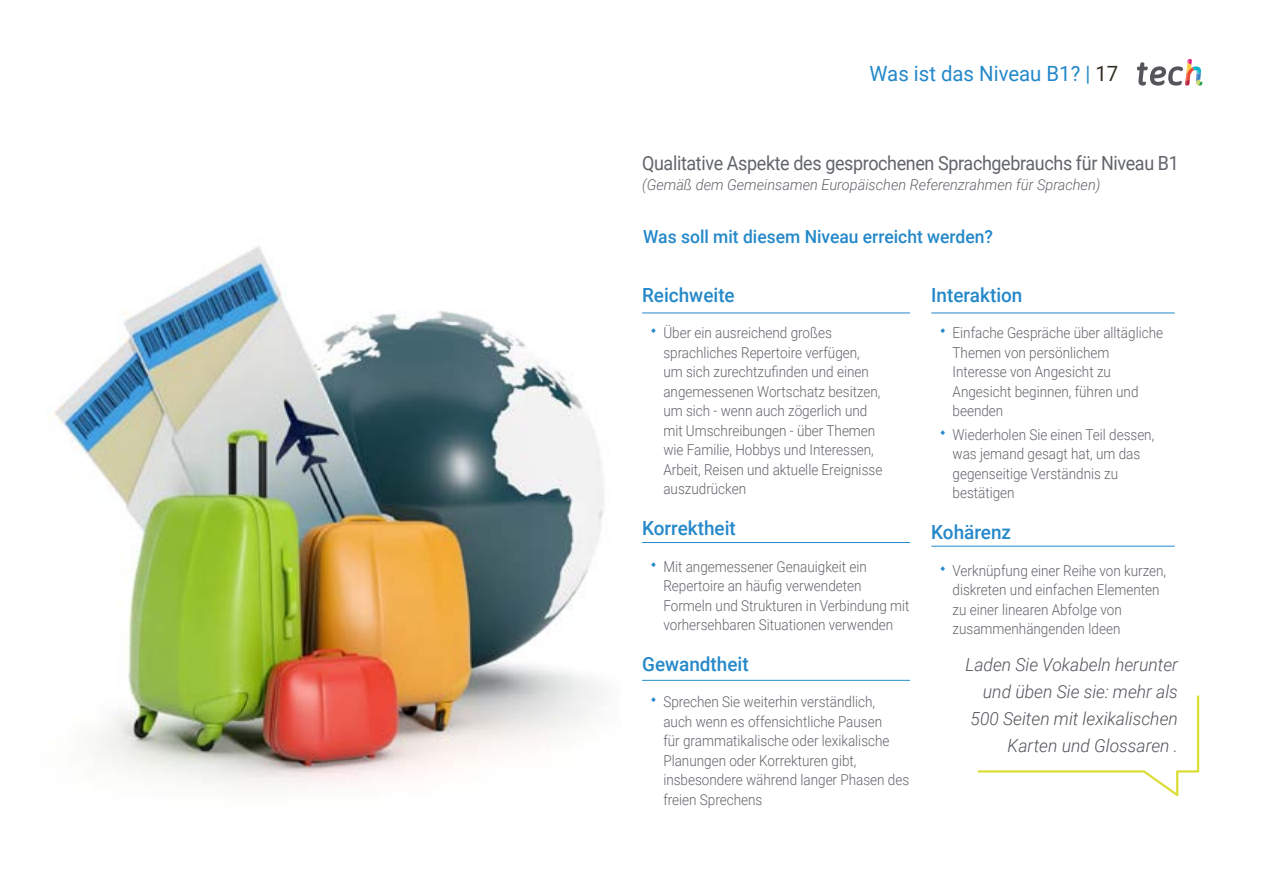
<style>
.page{position:relative;width:1263px;height:893px;background:#fff}
.page>*{position:absolute;margin:0;border:0;box-sizing:border-box;transform-origin:0 0}
.t1{font:21px "Roboto";color:#2488c9}
.t2{font:19.5px "Roboto";letter-spacing:-.02em;color:#61646a;scale:.92 1}
.t3{font:500 19.5px "Roboto";color:#2488c9}
.t4{font:italic 300 18px/27px "Roboto";color:#52555b;text-align:right}
.t5{font:500 18px "Roboto";color:#2488c9}
.t6{font:300 15px/19.5px "Roboto";color:#61646a;scale:.9 1}
.t7{font:italic 300 15px "Roboto";color:#61646a}
.s1{color:#312e20}
</style>
<div class="page">
<svg style="left:1137px;top:59px;width:65px;height:27px"></svg>
<img style="left:52px;top:246px;width:552px;height:542px">
<svg style="left:977px;top:695px;width:223px;height:101px"></svg>
<hr style="left:642px;top:313px;width:268px;height:1px;background:#2488c9">
<hr style="left:931px;top:313px;width:244px;height:1px;background:#2488c9">
<hr style="left:642px;top:542px;width:268px;height:1px;background:#2488c9">
<hr style="left:931px;top:546px;width:244px;height:1px;background:#2488c9">
<hr style="left:642px;top:680px;width:268px;height:1px;background:#2488c9">
<h1 class="t1" style="left:869px;top:59px;width:250px">Was ist das Niveau B1? | <span class="s1">17</span></h1>
<h2 class="t2" style="left:642px;top:149px;width:585px">Qualitative Aspekte des gesprochenen Sprachgebrauchs für Niveau B1</h2>
<p class="t7" style="left:642px;top:175px;width:460px">(Gemäß dem Gemeinsamen Europäischen Referenzrahmen für Sprachen)</p>
<p class="t5" style="left:643px;top:224px;width:351px">Was soll mit diesem Niveau erreicht werden?</p>
<h2 class="t3" style="left:642px;top:281px;width:94px">Reichweite</h2>
<p class="t6" style="left:663px;top:323px;width:245px">Über ein ausreichend großes sprachliches Repertoire verfügen, um sich zurechtzufinden und einen angemessenen Wortschatz besitzen, um sich - wenn auch zögerlich und mit Umschreibungen - über Themen wie Familie, Hobbys und Interessen,<br>Arbeit, Reisen und aktuelle Ereignisse auszudrücken</p>
<h2 class="t3" style="left:642px;top:514px;width:95px">Korrektheit</h2>
<p class="t6" style="left:663px;top:556px;width:275px">Mit angemessener Genauigkeit ein Repertoire an häufig verwendeten Formeln und Strukturen in Verbindung mit vorhersehbaren Situationen verwenden</p>
<h2 class="t3" style="left:642px;top:650px;width:108px">Gewandtheit</h2>
<p class="t6" style="left:663px;top:692px;width:275px">Sprechen Sie weiterhin verständlich,<br>auch wenn es offensichtliche Pausen<br>für grammatikalische oder lexikalische Planungen oder Korrekturen gibt, insbesondere während langer Phasen des freien Sprechens</p>
<h2 class="t3" style="left:931px;top:281px;width:93px">Interaktion</h2>
<p class="t6" style="left:952px;top:323px;width:235px">Einfache Gespräche über alltägliche<br>Themen von persönlichem<br>Interesse von Angesicht zu<br>Angesicht beginnen, führen und beenden</p>
<p class="t6" style="left:952px;top:424px;width:226px">Wiederholen Sie einen Teil dessen, was jemand gesagt hat, um das gegenseitige Verständnis zu bestätigen</p>
<h2 class="t3" style="left:931px;top:519px;width:81px">Kohärenz</h2>
<p class="t6" style="left:952px;top:560px;width:239px">Verknüpfung einer Reihe von kurzen, diskreten und einfachen Elementen zu einer linearen Abfolge von zusammenhängenden Ideen</p>
<p class="t4" style="left:965px;top:650px;width:214px">Laden Sie Vokabeln herunter und üben Sie sie: mehr als<br>500 Seiten mit lexikalischen<br>Karten und Glossaren .</p>
</div>
